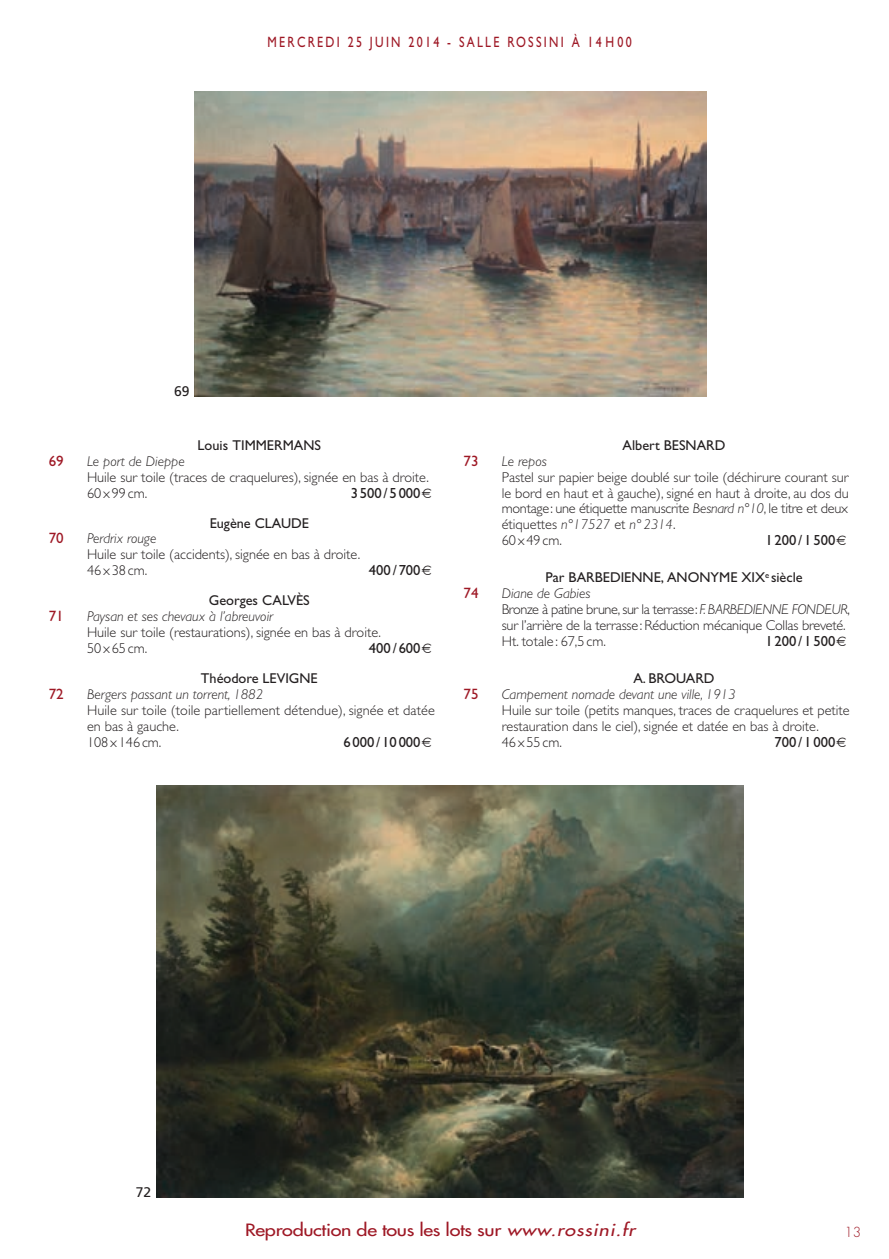
<style>
.page{position:relative;width:889px;height:1259px;background:#fff}
.page>*{position:absolute;margin:0;border:0;box-sizing:border-box;transform-origin:0 0}
.t1{font:16.5px "Futura";letter-spacing:-.015em;color:#9e1825;scale:1.2 1}
.t2{font:15px "Gill Sans";letter-spacing:.19em;color:#9e1825;scale:.8 1}
.t3{font:15px "Gill Sans";letter-spacing:.19em;color:#9e1825}
.t4{font:14.7px "Gill Sans";color:#231f20}
.t5{font:300 14.25px/15.9px "Gill Sans";color:#231f20}
.t6{font:italic 300 14.25px "Gill Sans";color:#231f20}
.t7{font:14.25px "Gill Sans";color:#231f20}
.t8{font:13.95px "Frutiger";color:#231f20}
.t9{font:300 13.5px "Futura";color:#9e1825}
.s1{font-style:italic}
.s2{font-weight:400}
</style>
<div class="page">
<img style="left:195px;top:92px;width:511px;height:304px">
<img style="left:156px;top:785px;width:587px;height:412px">
<p class="t2" style="left:267px;top:33px;width:457px">MERCREDI 25 JUIN 2014 - SALLE ROSSINI À 14H00</p>
<p class="t8" style="left:174px;top:383px;width:17px">69</p>
<p class="t7" style="left:198px;top:437px;width:125px">Louis TIMMERMANS</p>
<p class="t7" style="left:622px;top:437px;width:104px">Albert BESNARD</p>
<p class="t3" style="left:49px;top:452px;width:16px">69</p>
<p class="t3" style="left:49px;top:529px;width:16px">70</p>
<p class="t3" style="left:49px;top:607px;width:16px">71</p>
<p class="t6" style="left:87px;top:453px;width:99px">Le port de Dieppe</p>
<p class="t5" style="left:87px;top:469px;width:343px">Huile sur toile (traces de craquelures), signée en bas à droite.<br>60x99 cm.</p>
<p class="t4" style="left:351px;top:484px;width:71px">3500 / 5000</p>
<p class="t7" style="left:210px;top:514px;width:101px">Eugène CLAUDE</p>
<p class="t6" style="left:87px;top:530px;width:71px">Perdrix rouge</p>
<p class="t5" style="left:87px;top:546px;width:275px">Huile sur toile (accidents), signée en bas à droite.<br>46x38 cm.</p>
<p class="t4" style="left:369px;top:562px;width:53px">400 / 700</p>
<p class="t7" style="left:209px;top:592px;width:102px">Georges CALVÈS</p>
<p class="t6" style="left:87px;top:608px;width:187px">Paysan et ses chevaux à l’abreuvoir</p>
<p class="t5" style="left:87px;top:624px;width:295px">Huile sur toile (restaurations), signée en bas à droite.<br>50x65 cm.</p>
<p class="t4" style="left:369px;top:639px;width:53px">400 / 600</p>
<p class="t3" style="left:463px;top:452px;width:16px">73</p>
<p class="t3" style="left:463px;top:584px;width:16px">74</p>
<p class="t6" style="left:502px;top:453px;width:46px">Le repos</p>
<p class="t5" style="left:502px;top:469px;width:348px">Pastel sur papier beige doublé sur toile (déchirure courant sur le bord en haut et à gauche), signé en haut à droite, au dos du montage : une étiquette manuscrite <span class="s1">Besnard n°10</span>, le titre et deux étiquettes <span class="s1">n°17527</span> et <span class="s1">n°2314</span>.<br>60x49 cm.</p>
<p class="t4" style="left:765px;top:532px;width:71px">1200 / 1500</p>
<p class="t5" style="left:502px;top:570px;width:349px;text-indent:44px"><span class="s2">Par BARBEDIENNE, ANONYME XIX</span><sup>e</sup> <span class="s2">siècle<br></span><span class="s1">Diane de Gabies<br></span>Bronze à patine brune, sur la terrasse : <span class="s1">F. BARBEDIENNE FONDEUR</span>, sur l’arrière de la terrasse : Réduction mécanique Collas breveté.<br>Ht. totale : 67,5 cm.</p>
<p class="t4" style="left:765px;top:632px;width:71px">1200 / 1500</p>
<p class="t3" style="left:49px;top:685px;width:16px">72</p>
<p class="t7" style="left:201px;top:670px;width:118px">Théodore LEVIGNE</p>
<p class="t6" style="left:87px;top:686px;width:177px">Bergers passant un torrent, 1882</p>
<p class="t5" style="left:87px;top:702px;width:349px">Huile sur toile (toile partiellement détendue), signée et datée en bas à gauche.<br>108x146 cm.</p>
<p class="t4" style="left:343px;top:733px;width:79px">6000 / 10000</p>
<p class="t3" style="left:463px;top:685px;width:16px">75</p>
<p class="t7" style="left:633px;top:670px;width:83px">A. BROUARD</p>
<p class="t6" style="left:502px;top:686px;width:235px">Campement nomade devant une ville, 1913</p>
<p class="t5" style="left:502px;top:702px;width:349px">Huile sur toile (petits manques, traces de craquelures et petite restauration dans le ciel), signée et datée en bas à droite.<br>46x55 cm.</p>
<p class="t4" style="left:774px;top:733px;width:62px">700 / 1000</p>
<p class="t8" style="left:136px;top:1184px;width:17px">72</p>
<p class="t1" style="left:245px;top:1218px;width:330px">Reproduction de tous les lots sur <span class="s1">www.rossini.fr</span></p>
<p class="t9" style="left:844px;top:1222px;width:18px">13</p>
</div>
